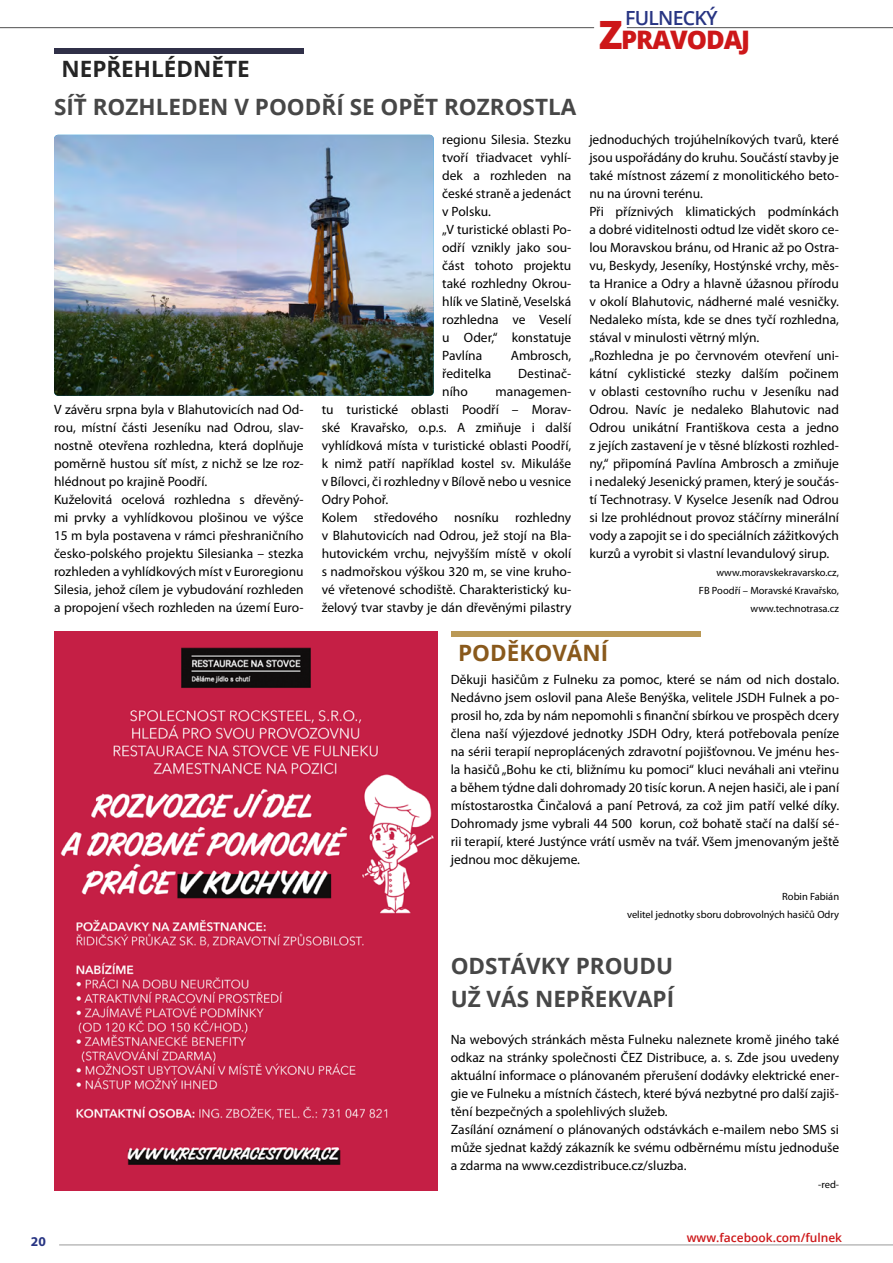
<style>
.page{position:relative;width:893px;height:1263px;background:#fff}
.page>*{position:absolute;margin:0;border:0;box-sizing:border-box;transform-origin:0 0}
.t1{font:800 25.5px "Open Sans";letter-spacing:-.04em;color:#cd1719}
.t2{font:700 22.5px/33px "Open Sans";color:#474747}
.t3{font:700 22.5px "Open Sans";color:#252525}
.t4{font:700 22.5px "Open Sans";color:#89591c}
.t5{font:600 19.5px "Open Sans";letter-spacing:-.04em;color:#283583}
.t6{font:13.5px/18px "Myriad Pro";color:#000}
.t7{font:700 13.5px "Myriad Pro";color:#283583}
.t8{font:600 12px "Open Sans";color:#cd1719}
.t9{font:10.5px/18px "Myriad Pro";color:#000;text-align:right}
.s1{font-size:39px}
</style>
<div class="page">
<hr style="left:59px;top:1244px;width:834px;height:1px;background:#000">
<hr style="left:627px;top:27px;width:266px;height:1px;background:#000">
<hr style="left:0;top:27px;width:594px;height:1px;background:#000">
<div style="left:54px;top:48px;width:250px;height:6px;background:#303048"></div>
<img style="left:54px;top:135px;width:380px;height:261px">
<div style="left:451px;top:631px;width:249px;height:6px;background:#ba9956"></div>
<img style="left:54px;top:631px;width:384px;height:560px">
<h2 class="t3" style="left:61px;top:53px;width:190px">NEPŘEHLÉDNĚTE</h2>
<h2 class="t2" style="left:54px;top:90px;width:524px">SÍŤ ROZHLEDEN V POODŘÍ SE OPĚT ROZROSTLA</h2>
<p class="t6" style="left:54px;top:400px;width:251px">V závěru srpna byla v Blahutovicích nad Od&shy;rou, místní části Jeseníku nad Odrou, slav&shy;nostně otevřena rozhledna, která doplňuje poměrně hustou síť míst, z nichž se lze roz&shy;hlédnout po krajině Poodří.<br>Kuželovitá ocelová rozhledna s dřevěný&shy;mi prvky a vyhlídkovou plošinou ve výšce 15 m byla postavena v rámci přeshraničního česko-polského projektu Silesianka – stezka rozhleden a vyhlídkových míst v Euroregionu Silesia, jehož cílem je vybudování rozhleden a propojení všech rozhleden na území Euro-</p>
<p class="t6" style="left:442px;top:130px;width:131px">regionu Silesia. Stezku tvoří třiadvacet vyhlí&shy;dek a rozhleden na české straně a jedenáct v Polsku.<br>„V turistické oblasti Po&shy;odří vznikly jako sou&shy;část tohoto projektu také rozhledny Okrou&shy;hlík ve Slatině, Veselská rozhledna ve Veselí u Oder,“ konstatuje<br>Pavlína</p>
<p class="t6" style="left:511px;top:346px;width:62px">Ambrosch,</p>
<p class="t6" style="left:442px;top:364px;width:51px">ředitelka</p>
<p class="t6" style="left:518px;top:364px;width:55px">Destinač-</p>
<p class="t6" style="left:442px;top:382px;width:27px">ního</p>
<p class="t6" style="left:322px;top:382px;width:251px;text-indent:174px">managemen&shy;tu turistické oblasti Poodří – Morav&shy;ské Kravařsko, o.p.s. A zmiňuje i další vyhlídková místa v turistické oblasti Poodří, k nimž patří například kostel sv. Mikuláše v Bílovci, či rozhledny v Bílově nebo u vesnice Odry Pohoř.<br>Kolem středového nosníku rozhledny v Blahutovicích nad Odrou, jež stojí na Bla&shy;hutovickém vrchu, nejvyšším místě v okolí s nadmořskou výškou 320 m, se vine kruho&shy;vé vřetenové schodiště. Charakteristický ku&shy;želový tvar stavby je dán dřevěnými pilastry</p>
<h3 class="t5" style="left:625px;top:5px;width:94px">FULNECKÝ</h3>
<h1 class="t1" style="left:599px;top:20px;width:153px"><span class="s1">Z</span>PRAVODAJ</h1>
<p class="t6" style="left:589px;top:130px;width:251px">jednoduchých trojúhelníkových tvarů, které jsou uspořádány do kruhu. Součástí stavby je také místnost zázemí z monolitického beto&shy;nu na úrovni terénu.<br>Při příznivých klimatických podmínkách a dobré viditelnosti odtud lze vidět skoro ce&shy;lou Moravskou bránu, od Hranic až po Ostra&shy;vu, Beskydy, Jeseníky, Hostýnské vrchy, měs&shy;ta Hranice a Odry a hlavně úžasnou přírodu v okolí Blahutovic, nádherné malé vesničky.<br>Nedaleko místa, kde se dnes tyčí rozhledna, stával v minulosti větrný mlýn.<br>„Rozhledna je po červnovém otevření uni&shy;kátní cyklistické stezky dalším počinem v oblasti cestovního ruchu v Jeseníku nad Odrou. Navíc je nedaleko Blahutovic nad Odrou unikátní Františkova cesta a jedno z jejích zastavení je v těsné blízkosti rozhled&shy;ny,“ připomíná Pavlína Ambrosch a zmiňuje i nedaleký Jesenický pramen, který je součás&shy;tí Technotrasy. V Kyselce Jeseník nad Odrou si lze prohlédnout provoz stáčírny minerální vody a zapojit se i do speciálních zážitkových kurzů a vyrobit si vlastní levandulový sirup.</p>
<p class="t9" style="left:699px;top:563px;width:142px">www.moravskekravarsko.cz,<br>FB Poodří – Moravské Kravařsko, www.technotrasa.cz</p>
<h2 class="t4" style="left:458px;top:637px;width:152px">PODĚKOVÁNÍ</h2>
<p class="t6" style="left:451px;top:670px;width:390px;text-align:justify">Děkuji hasičům z Fulneku za pomoc, které se nám od nich dostalo.<br>Nedávno jsem oslovil pana Aleše Benýška, velitele JSDH Fulnek a po&shy;prosil ho, zda by nám nepomohli s finanční sbírkou ve prospěch dcery člena naší výjezdové jednotky JSDH Odry, která potřebovala peníze na sérii terapií neproplácených zdravotní pojišťovnou. Ve jménu hes&shy;la hasičů „Bohu ke cti, bližnímu ku pomoci“ kluci neváhali ani vteřinu a během týdne dali dohromady 20 tisíc korun. A nejen hasiči, ale i paní místostarostka Činčalová a paní Petrová, za což jim patří velké díky.<br>Dohromady jsme vybrali 44 500 korun, což bohatě stačí na další sé&shy;rii terapií, které Justýnce vrátí usměv na tvář. Všem jmenovaným ještě jednou moc děkujeme.</p>
<p class="t9" style="left:627px;top:887px;width:214px">Robin Fabián<br>velitel jednotky sboru dobrovolných hasičů Odry</p>
<h2 class="t2" style="left:451px;top:949px;width:225px">ODSTÁVKY PROUDU<br>UŽ VÁS NEPŘEKVAPÍ</h2>
<p class="t6" style="left:451px;top:1030px;width:390px">Na webových stránkách města Fulneku naleznete kromě jiného také odkaz na stránky společnosti ČEZ Distribuce, a. s. Zde jsou uvedeny aktuální informace o plánovaném přerušení dodávky elektrické ener&shy;gie ve Fulneku a místních částech, které bývá nezbytné pro další zajiš&shy;tění bezpečných a spolehlivých služeb.<br>Zasílání oznámení o plánovaných odstávkách e-mailem nebo SMS si může sjednat každý zákazník ke svému odběrnému místu jednoduše a zdarma na www.cezdistribuce.cz/sluzba.</p>
<p class="t9" style="left:818px;top:1175px;width:22px">-red-</p>
<p class="t7" style="left:31px;top:1234px;width:16px">20</p>
<p class="t8" style="left:687px;top:1229px;width:157px">www.facebook.com/fulnek</p>
</div>
